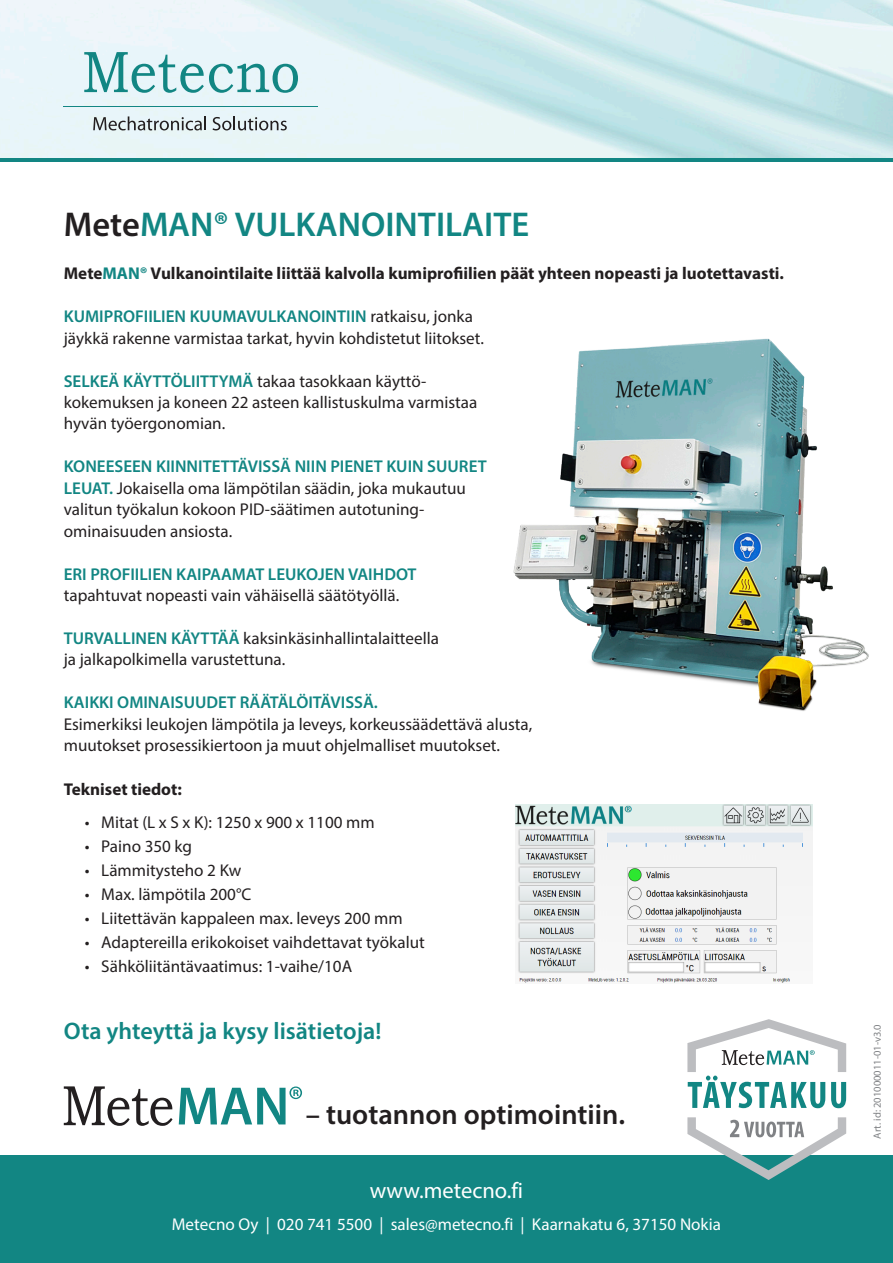
<style>
.page{position:relative;width:893px;height:1263px;background:#fff}
.page>*{position:absolute;margin:0;border:0;box-sizing:border-box;transform-origin:0 0}
.t1{font:600 34.5px "Myriad Pro";color:#128683}
.t2{font:600 28.5px "Myriad Pro";color:#231f20}
.t3{font:600 24px "Myriad Pro";color:#128683}
.t4{font:22.5px "Myriad Pro";color:#fff}
.t5{font:17.1px/21.5px "Myriad Pro";color:#231f20}
.t6{font:700 17.1px "Myriad Pro";color:#231f20}
.t7{font:17.1px "Myriad Pro";color:#fff}
.t8{font:10.5px "Myriad Pro";color:#808285}
.s1{color:#231f20}
.s2{color:#128683}
.s3{font-weight:600;color:#128683}
</style>
<div class="page">
<div style="left:0;top:157px;width:893px;height:5px;background:#128683"></div>
<img style="left:0;top:0;width:893px;height:157px">
<div style="left:0;top:1155px;width:893px;height:108px;background:#128683"></div>
<svg style="left:84px;top:52px;width:214px;height:41px;background:#afd7da"></svg>
<hr style="left:64px;top:106px;width:254px;height:1px;background:#128683">
<svg style="left:93px;top:116px;width:113px;height:14px;background:#afb8ba"></svg>
<svg style="left:213px;top:116px;width:74px;height:14px"></svg>
<svg style="left:64px;top:1086px;width:109px;height:40px"></svg>
<svg style="left:179px;top:1086px;width:123px;height:38px"></svg>
<svg style="left:687px;top:1019px;width:159px;height:89px"></svg>
<svg style="left:687px;top:1117px;width:159px;height:63px"></svg>
<img style="left:513px;top:338px;width:356px;height:373px">
<img style="left:516px;top:804px;width:297px;height:179px">
<p class="t1" style="left:64px;top:203px;width:467px"><span class="s1">Mete</span>MAN® VULKANOINTILAITE</p>
<p class="t6" style="left:64px;top:262px;width:722px">Mete<span class="s2">MAN®</span> Vulkanointilaite liittää kalvolla kumiprofiilien päät yhteen nopeasti ja luotettavasti.</p>
<p class="t5" style="left:64px;top:305px;width:422px"><span class="s3">KUMIPROFIILIEN KUUMAVULKANOINTIIN</span> ratkaisu, jonka jäykkä rakenne varmistaa tarkat, hyvin kohdistetut liitokset.</p>
<p class="t5" style="left:64px;top:370px;width:415px"><span class="s3">SELKEÄ KÄYTTÖLIITTYMÄ</span> takaa tasokkaan käyttö&shy;kokemuksen ja koneen 22 asteen kallistuskulma varmistaa hyvän työergonomian.</p>
<p class="t5" style="left:64px;top:456px;width:424px"><span class="s3">KONEESEEN KIINNITETTÄVISSÄ NIIN PIENET KUIN SUURET LEUAT.</span> Jokaisella oma lämpötilan säädin, joka mukautuu valitun työkalun kokoon PID-säätimen autotuning&shy;ominaisuuden ansiosta.</p>
<p class="t5" style="left:64px;top:563px;width:354px"><span class="s3">ERI PROFIILIEN KAIPAAMAT LEUKOJEN VAIHDOT </span>tapahtuvat nopeasti vain vähäisellä säätötyöllä.</p>
<p class="t5" style="left:64px;top:627px;width:377px"><span class="s3">TURVALLINEN KÄYTTÄÄ</span> kaksinkäsinhallintalaitteella</p>
<p class="t5" style="left:64px;top:649px;width:223px">ja jalkapolkimella varustettuna.</p>
<p class="t5" style="left:64px;top:692px;width:470px"><span class="s3">KAIKKI OMINAISUUDET RÄÄTÄLÖITÄVISSÄ.<br></span>Esimerkiksi leukojen lämpötila ja leveys, korkeussäädettävä alusta, muutokset prosessikiertoon ja muut ohjelmalliset muutokset.</p>
<p class="t6" style="left:64px;top:778px;width:120px">Tekniset tiedot:</p>
<p class="t5" style="left:85px;top:811px;width:291px">• Mitat (L x S x K): 1250 x 900 x 1100 mm</p>
<p class="t5" style="left:85px;top:835px;width:109px">• Paino 350 kg</p>
<p class="t5" style="left:85px;top:859px;width:158px">• Lämmitysteho 2 Kw</p>
<p class="t5" style="left:85px;top:883px;width:168px">• Max. lämpötila 200°C</p>
<p class="t5" style="left:85px;top:907px;width:319px">• Liitettävän kappaleen max. leveys 200 mm</p>
<p class="t5" style="left:85px;top:931px;width:342px">• Adaptereilla erikokoiset vaihdettavat työkalut</p>
<p class="t5" style="left:85px;top:955px;width:269px">• Sähköliitäntävaatimus: 1-vaihe/10A</p>
<p class="t3" style="left:64px;top:1015px;width:319px">Ota yhteyttä ja kysy lisätietoja!</p>
<p class="t2" style="left:306px;top:1096px;width:321px">– tuotannon optimointiin.</p>
<h3 class="t4" style="left:370px;top:1176px;width:155px">www.metecno.fi</h3>
<p class="t7" style="left:172px;top:1213px;width:551px">Metecno Oy | 020 741 5500 | sales@metecno.fi | Kaarnakatu 6, 37150 Nokia</p>
<p class="t8" style="left:871px;top:1138px;width:116px;rotate:-90deg">Art. id: 201000011-01-v3.0</p>
</div>
